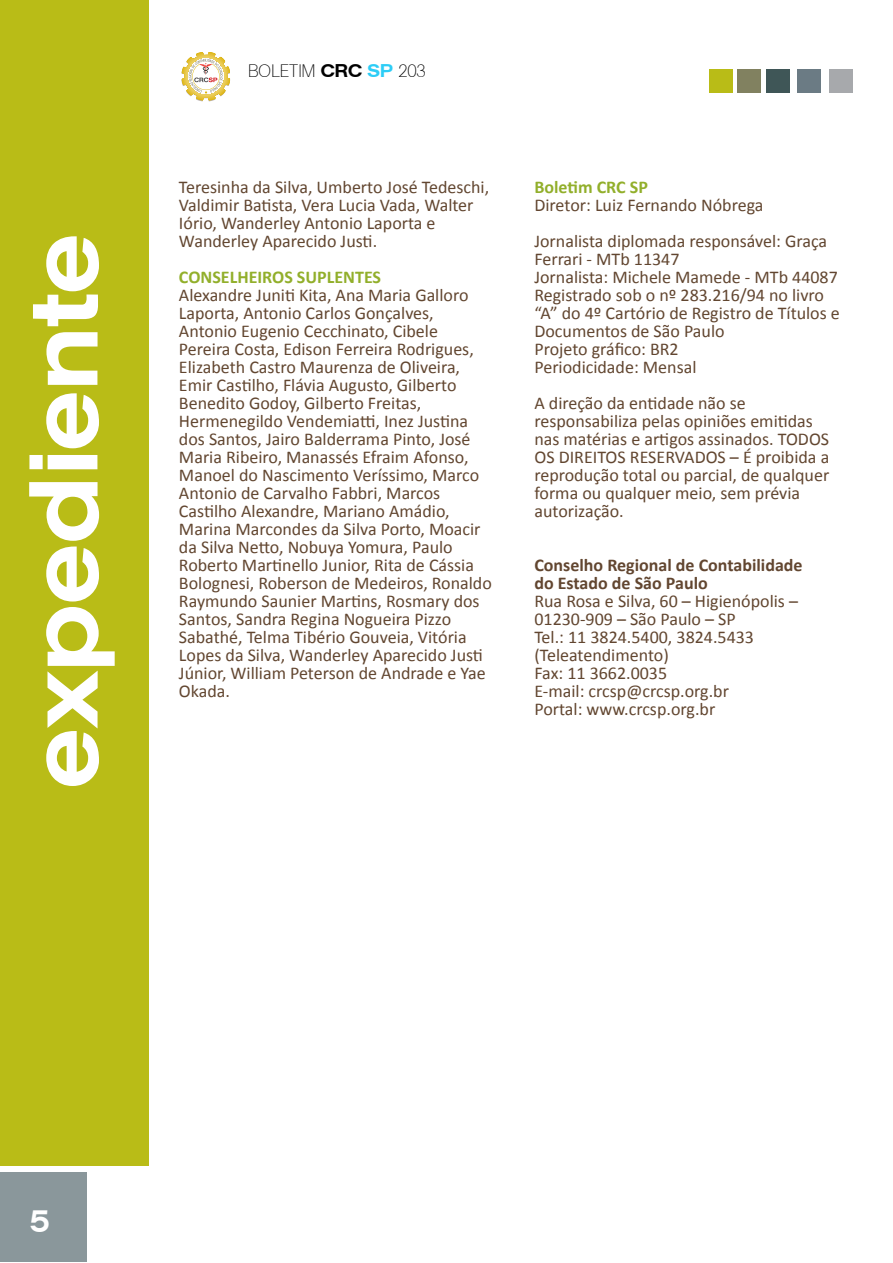
<style>
.page{position:relative;width:893px;height:1263px;background:#fff}
.page>*{position:absolute;margin:0;border:0;box-sizing:border-box;transform-origin:0 0}
.t1{font:97.5px "Agent Ext Med DB Normal";color:#fff}
.t2{font:31.5px "Agent Ext Med DB Normal";color:#fff}
.t3{font:18px/18px "Calibri";color:#624630}
.t4{font:700 18px/18px "Calibri";color:#624630}
.t5{font:700 18px "Calibri";color:#92af2b}
.t6{font:18px "Agent Light DB Normal";color:#000}
.s1{font-family:"Agent Ext Med DB Normal"}
.s2{font-family:"Agent Ext Med DB Normal";color:#2dcdf6}
</style>
<div class="page">
<div style="left:0;top:0;width:149px;height:1165px;background:#b9bc17"></div>
<div style="left:709px;top:69px;width:23px;height:24px;background:#b9bc17"></div>
<div style="left:737px;top:69px;width:24px;height:24px;background:#818160"></div>
<div style="left:766px;top:69px;width:24px;height:24px;background:#3f5657"></div>
<div style="left:797px;top:69px;width:24px;height:24px;background:#6b7b84"></div>
<div style="left:829px;top:69px;width:23px;height:24px;background:#a7a9ac"></div>
<div style="left:0;top:1173px;width:87px;height:89px;background:#8a979b"></div>
<svg style="left:181px;top:52px;width:49px;height:49px"></svg>
<h1 class="t1" style="left:8px;top:787px;width:557px;rotate:-90deg">expediente</h1>
<p class="t6" style="left:248px;top:61px;width:179px">BOLETIM <span class="s1">CRC</span> <span class="s2">SP</span> 203</p>
<p class="t3" style="left:179px;top:177px;width:312px">Teresinha da Silva, Umberto José Tedeschi, Valdimir Batista, Vera Lucia Vada, Walter Iório, Wanderley Antonio Laporta e Wanderley Aparecido Justi.</p>
<p class="t5" style="left:179px;top:266px;width:204px">CONSELHEIROS SUPLENTES</p>
<p class="t3" style="left:179px;top:285px;width:314px">Alexandre Juniti Kita, Ana Maria Galloro Laporta, Antonio Carlos Gonçalves, Antonio Eugenio Cecchinato, Cibele Pereira Costa, Edison Ferreira Rodrigues, Elizabeth Castro Maurenza de Oliveira, Emir Castilho, Flávia Augusto, Gilberto Benedito Godoy, Gilberto Freitas, Hermenegildo Vendemiatti, Inez Justina dos Santos, Jairo Balderrama Pinto, José Maria Ribeiro, Manassés Efraim Afonso, Manoel do Nascimento Veríssimo, Marco Antonio de Carvalho Fabbri, Marcos Castilho Alexandre, Mariano Amádio, Marina Marcondes da Silva Porto, Moacir da Silva Netto, Nobuya Yomura, Paulo Roberto Martinello Junior, Rita de Cássia Bolognesi, Roberson de Medeiros, Ronaldo Raymundo Saunier Martins, Rosmary dos Santos, Sandra Regina Nogueira Pizzo Sabathé, Telma Tibério Gouveia, Vitória Lopes da Silva, Wanderley Aparecido Justi Júnior, William Peterson de Andrade e Yae Okada.</p>
<p class="t5" style="left:534px;top:176px;width:115px">Boletim CRC SP</p>
<p class="t3" style="left:534px;top:186px;width:294px;line-height:36px">Diretor: Luiz Fernando Nóbrega<br>Jornalista diplomada responsável: Graça</p>
<p class="t3" style="left:534px;top:249px;width:307px">Ferrari - MTb 11347<br>Jornalista: Michele Mamede - MTb 44087<br>Registrado sob o nº 283.216/94 no livro “A” do 4º Cartório de Registro de Títulos e<br>Documentos de São Paulo<br>Projeto gráfico: BR2<br>Periodicidade: Mensal</p>
<p class="t3" style="left:534px;top:393px;width:296px">A direção da entidade não se responsabiliza pelas opiniões emitidas nas matérias e artigos assinados. TODOS OS DIREITOS RESERVADOS – É proibida a reprodução total ou parcial, de qualquer forma ou qualquer meio, sem prévia autorização.</p>
<p class="t4" style="left:534px;top:555px;width:270px">Conselho Regional de Contabilidade do Estado de São Paulo</p>
<p class="t3" style="left:534px;top:591px;width:265px">Rua Rosa e Silva, 60 – Higienópolis –<br>01230-909 – São Paulo – SP<br>Tel.: 11 3824.5400, 3824.5433 (Teleatendimento)<br>Fax: 11 3662.0035<br>E-mail: crcsp@crcsp.org.br<br>Portal: www.crcsp.org.br</p>
<h2 class="t2" style="left:30px;top:1203px;width:22px">5</h2>
</div>
